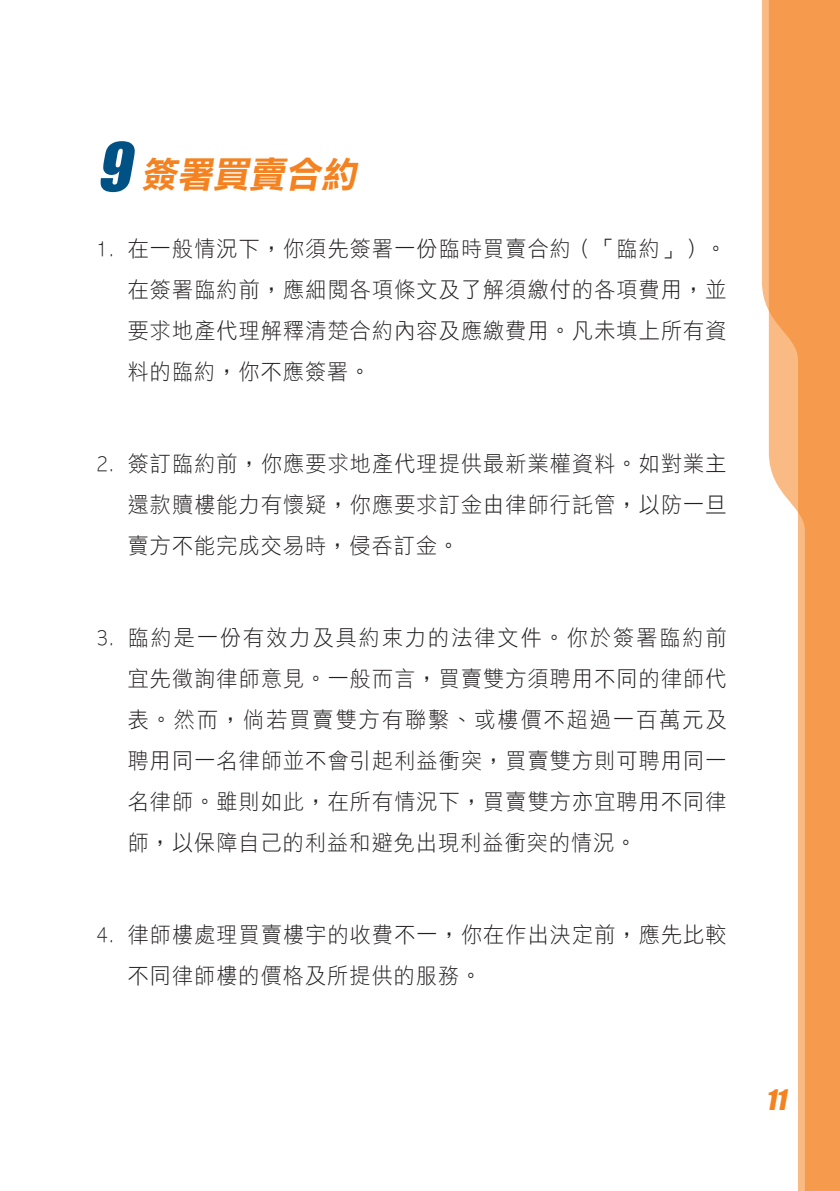
<style>
.page{position:relative;width:840px;height:1191px;background:#fff}
.page>*{position:absolute;margin:0;border:0;box-sizing:border-box;transform-origin:0 0}
.Heading_Num{font:italic 36px "DF Li Hei Bd HK BF";color:#f58220}
.t1{font:italic 26px "Impact";color:#f58220}
.t2{font:22px/41px "DF Li Hei Lt HK BF";letter-spacing:.06em;color:#231f20;text-align:justify;scale:.95 1}
.s1{font-family:"Impact";font-size:62px;color:#005285}
</style>
<div class="page">
<div style="left:762px;top:0;width:6px;height:309px;background:#f9ba84"></div>
<svg style="left:768px;top:0;width:71px;height:1191px;fill:#f69b4d"></svg>
<p class="Heading_Num" style="left:96px;top:156px;width:269px"><span class="s1">9</span> 簽署買賣合約</p>
<p class="t2" style="left:128px;top:229px;width:631px;text-indent:-31px">1. 在一般情況下，你須先簽署一份臨時買賣合約（「臨約」）。在簽署臨約前，應細閱各項條文及了解須繳付的各項費用，並要求地產代理解釋清楚合約內容及應繳費用。凡未填上所有資料的臨約，你不應簽署。</p>
<p class="t2" style="left:128px;top:444px;width:631px;text-indent:-31px">2. 簽訂臨約前，你應要求地產代理提供最新業權資料。如對業主還款贖樓能力有懷疑，你應要求訂金由律師行託管，以防一旦賣方不能完成交易時，侵吞訂金。</p>
<p class="t2" style="left:128px;top:618px;width:631px;text-indent:-31px">3. 臨約是一份有效力及具約束力的法律文件。你於簽署臨約前宜先徵詢律師意見。一般而言，買賣雙方須聘用不同的律師代表。然而，倘若買賣雙方有聯繫、或樓價不超過一百萬元及聘用同一名律師並不會引起利益衝突，買賣雙方則可聘用同一名律師。雖則如此，在所有情況下，買賣雙方亦宜聘用不同律師，以保障自己的利益和避免出現利益衝突的情況。</p>
<p class="t2" style="left:128px;top:915px;width:631px;text-indent:-31px">4. 律師樓處理買賣樓宇的收費不一，你在作出決定前，應先比較不同律師樓的價格及所提供的服務。</p>
<p class="t1" style="left:765px;top:1079px;width:28px">11</p>
</div>
